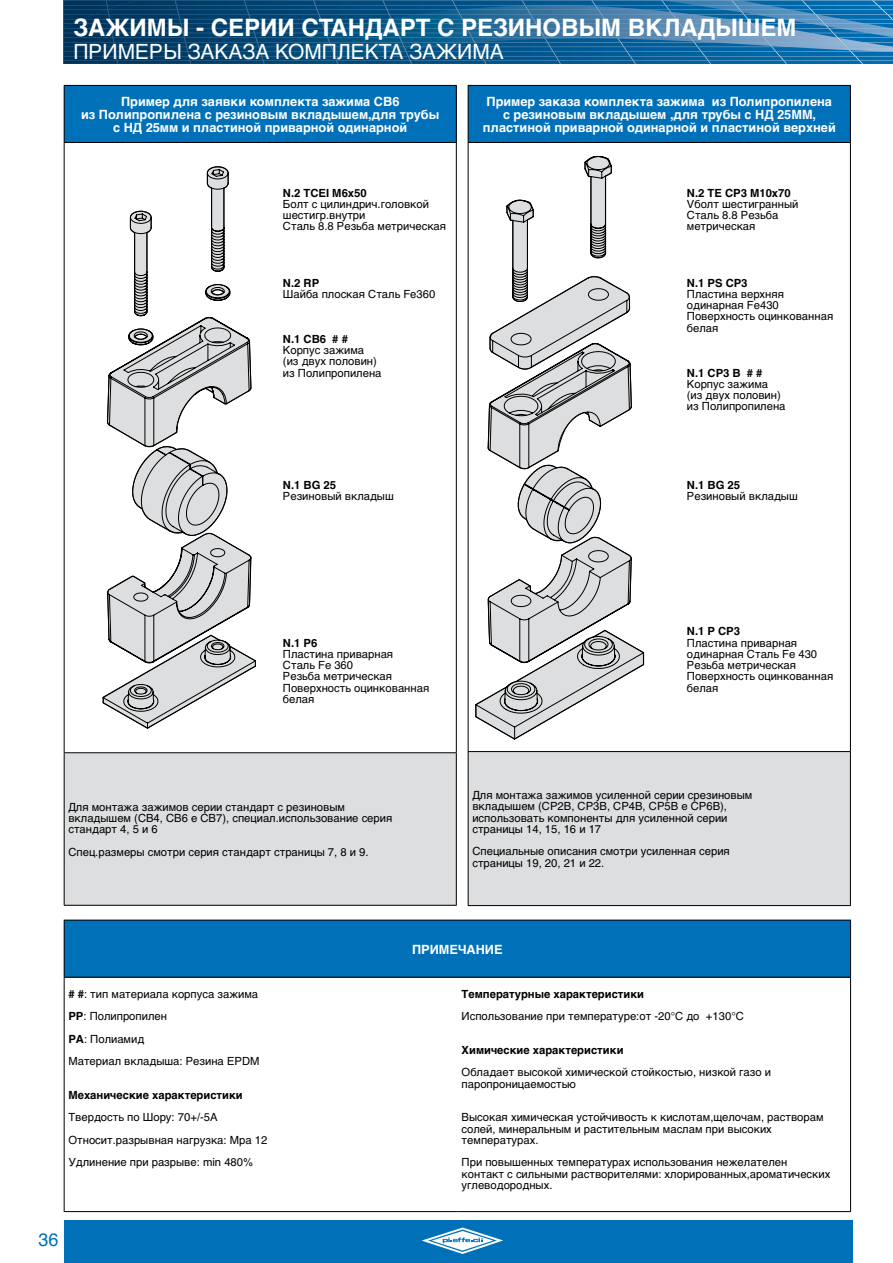
<style>
.page{position:relative;width:893px;height:1263px;background:#fff}
.page>*{position:absolute;margin:0;border:0;box-sizing:border-box;transform-origin:0 0}
.t1{font:700 24px "Helvetica Cyr";color:#fff}
.t2{font:21px "Helvetica Cyr Upright";color:#fff}
.t3{font:18px "Helvetica";color:#0071b9}
.t4{font:700 12.75px/12.8px "Helvetica Cyr";color:#fff;text-align:center}
.t5{font:11.25px/11.2px "Helvetica Cyr Upright";color:#000}
.t6{font:700 11.25px "Helvetica Cyr";color:#000}
.s1{font-family:"Helvetica Cyr";font-weight:700}
</style>
<div class="page">
<svg style="left:64px;top:1px;width:829px;height:63px;background:#024776"></svg>
<img style="left:64px;top:1px;width:74px;height:18px">
<img style="left:660px;top:1px;width:141px;height:4px">
<img style="left:64px;top:18px;width:21px;height:10px">
<img style="left:863px;top:18px;width:30px;height:19px">
<img style="left:268px;top:6px;width:533px;height:44px">
<img style="left:216px;top:48px;width:28px;height:16px">
<img style="left:863px;top:38px;width:30px;height:13px">
<img style="left:106px;top:1px;width:12px;height:63px">
<img style="left:175px;top:1px;width:16px;height:63px">
<img style="left:244px;top:1px;width:20px;height:63px">
<img style="left:313px;top:1px;width:25px;height:63px">
<img style="left:382px;top:1px;width:30px;height:63px">
<img style="left:452px;top:1px;width:34px;height:63px">
<img style="left:521px;top:1px;width:40px;height:63px">
<img style="left:591px;top:1px;width:45px;height:63px">
<img style="left:661px;top:1px;width:50px;height:63px">
<img style="left:731px;top:1px;width:56px;height:63px">
<img style="left:801px;top:1px;width:62px;height:63px">
<img style="left:872px;top:1px;width:21px;height:18px">
<img style="left:63px;top:0;width:830px;height:1px">
<img style="left:63px;top:5px;width:830px;height:1px">
<img style="left:63px;top:10px;width:830px;height:1px">
<img style="left:63px;top:14px;width:830px;height:1px">
<img style="left:63px;top:19px;width:830px;height:1px">
<img style="left:63px;top:24px;width:830px;height:1px">
<img style="left:63px;top:28px;width:830px;height:1px">
<img style="left:63px;top:33px;width:830px;height:1px">
<img style="left:63px;top:37px;width:830px;height:1px">
<img style="left:63px;top:42px;width:830px;height:1px">
<img style="left:63px;top:47px;width:830px;height:1px">
<img style="left:63px;top:51px;width:830px;height:1px">
<img style="left:63px;top:56px;width:830px;height:1px">
<img style="left:63px;top:61px;width:830px;height:1px">
<div style="left:64px;top:1220px;width:789px;height:43px;background:#0071b9"></div>
<svg style="left:422px;top:1227px;width:81px;height:27px"></svg>
<div style="left:64px;top:85px;width:392px;height:57px;background:#0071b9"></div>
<div style="left:64px;top:753px;width:392px;height:152px;background:#dddedf"></div>
<hr style="left:64px;top:85px;width:393px;height:1px;background:#000">
<hr style="left:64px;top:86px;width:1px;height:56px;background:#000">
<hr style="left:456px;top:86px;width:1px;height:56px;background:#000">
<hr style="left:64px;top:142px;width:393px;height:1px;background:#000">
<hr style="left:64px;top:143px;width:1px;height:609px;background:#000">
<hr style="left:456px;top:143px;width:1px;height:609px;background:#000">
<hr style="left:64px;top:752px;width:393px;height:1px;background:#000">
<hr style="left:64px;top:753px;width:1px;height:152px;background:#000">
<hr style="left:456px;top:753px;width:1px;height:152px;background:#000">
<hr style="left:64px;top:905px;width:393px;height:1px;background:#000">
<div style="left:64px;top:920px;width:787px;height:57px;background:#0071b9"></div>
<hr style="left:64px;top:920px;width:393px;height:1px;background:#000">
<hr style="left:64px;top:920px;width:1px;height:57px;background:#000">
<hr style="left:457px;top:920px;width:394px;height:1px;background:#000">
<hr style="left:850px;top:920px;width:1px;height:57px;background:#000">
<hr style="left:64px;top:977px;width:393px;height:1px;background:#000">
<hr style="left:64px;top:977px;width:1px;height:234px;background:#000">
<hr style="left:457px;top:977px;width:394px;height:1px;background:#000">
<hr style="left:850px;top:977px;width:1px;height:234px;background:#000">
<hr style="left:64px;top:1211px;width:393px;height:1px;background:#000">
<hr style="left:457px;top:1211px;width:394px;height:1px;background:#000">
<div style="left:468px;top:85px;width:382px;height:57px;background:#0071b9"></div>
<div style="left:468px;top:751px;width:382px;height:154px;background:#dddedf"></div>
<hr style="left:468px;top:85px;width:383px;height:1px;background:#000">
<hr style="left:468px;top:86px;width:1px;height:56px;background:#000">
<hr style="left:850px;top:86px;width:1px;height:56px;background:#000">
<hr style="left:468px;top:142px;width:383px;height:1px;background:#000">
<hr style="left:468px;top:143px;width:1px;height:608px;background:#000">
<hr style="left:850px;top:143px;width:1px;height:608px;background:#000">
<hr style="left:468px;top:751px;width:383px;height:1px;background:#000">
<hr style="left:468px;top:752px;width:1px;height:153px;background:#000">
<hr style="left:850px;top:752px;width:1px;height:153px;background:#000">
<hr style="left:468px;top:905px;width:383px;height:1px;background:#000">
<svg style="left:64px;top:166px;width:192px;height:563px"></svg>
<svg style="left:455px;top:156px;width:190px;height:584px"></svg>
<h1 class="t1" style="left:73px;top:14px;width:724px">ЗАЖИМЫ - СЕРИИ СТАНДАРТ С РЕЗИНОВЫМ ВКЛАДЫШЕМ</h1>
<h2 class="t2" style="left:73px;top:39px;width:432px">ПРИМЕРЫ ЗАКАЗА КОМПЛЕКТА ЗАЖИМА</h2>
<p class="t4" style="left:81px;top:95px;width:360px">Пример для заявки комплекта зажима CB6<br>из Полипропилена с резиновым вкладышем,для трубы с НД 25мм и пластиной приварной одинарной</p>
<p class="t4" style="left:483px;top:95px;width:355px">Пример заказа комплекта зажима из Полипропилена с резиновым вкладышем ,для трубы с НД 25ММ, пластиной приварной одинарной и пластиной верхней</p>
<p class="t6" style="left:283px;top:186px;width:85px">N.2 TCEI M6x50</p>
<p class="t5" style="left:283px;top:198px;width:165px">Болт с цилиндрич.головкой шестигр.внутри<br>Сталь 8.8 Резьба метрическая</p>
<p class="t6" style="left:283px;top:276px;width:38px">N.2 RP</p>
<p class="t5" style="left:283px;top:288px;width:154px">Шайба плоская Сталь Fe360</p>
<p class="t6" style="left:283px;top:332px;width:67px">N.1 CB6 # #</p>
<p class="t5" style="left:283px;top:345px;width:100px">Корпус зажима (из двух половин) из Полипропилена</p>
<p class="t6" style="left:283px;top:479px;width:55px">N.1 BG 25</p>
<p class="t5" style="left:283px;top:491px;width:112px">Резиновый вкладыш</p>
<p class="t6" style="left:687px;top:186px;width:105px">N.2 TE CP3 M10x70</p>
<p class="t5" style="left:687px;top:198px;width:113px">Vболт шестигранный<br>Сталь 8.8 Резьба метрическая</p>
<p class="t6" style="left:687px;top:276px;width:62px">N.1 PS CP3</p>
<p class="t5" style="left:687px;top:288px;width:148px">Пластина верхняя одинарная Fe430<br>Поверхность оцинкованная белая</p>
<p class="t6" style="left:687px;top:366px;width:77px">N.1 CP3 B # #</p>
<p class="t5" style="left:687px;top:378px;width:100px">Корпус зажима (из двух половин) из Полипропилена</p>
<p class="t6" style="left:687px;top:479px;width:55px">N.1 BG 25</p>
<p class="t5" style="left:687px;top:491px;width:112px">Резиновый вкладыш</p>
<p class="t6" style="left:283px;top:636px;width:36px">N.1 P6</p>
<p class="t5" style="left:283px;top:648px;width:148px">Пластина приварная<br>Сталь Fe 360<br>Резьба метрическая<br>Поверхность оцинкованная белая</p>
<p class="t6" style="left:687px;top:625px;width:55px">N.1 P CP3</p>
<p class="t5" style="left:687px;top:637px;width:148px">Пластина приварная одинарная Сталь Fe 430<br>Резьба метрическая<br>Поверхность оцинкованная белая</p>
<p class="t5" style="left:68px;top:801px;width:325px">Для монтажа зажимов серии стандарт с резиновым вкладышем (CB4, CB6 e CB7), специал.использование серия стандарт 4, 5 и 6</p>
<p class="t5" style="left:68px;top:846px;width:302px">Спец.размеры смотри серия стандарт страницы 7, 8 и 9.</p>
<p class="t5" style="left:472px;top:790px;width:281px">Для монтажа зажимов усиленной серии срезиновым вкладышем (CP2B, CP3B, CP4B, CP5B e CP6B), использовать компоненты для усиленной серии страницы 14, 15, 16 и 17</p>
<p class="t5" style="left:472px;top:846px;width:259px">Специальные описания смотри усиленная серия страницы 19, 20, 21 и 22.</p>
<p class="t5" style="left:68px;top:982px;width:193px;line-height:22.5px"><span class="s1"># #</span>: тип материала корпуса зажима<br><span class="s1">PP</span>: Полипропилен<br><span class="s1">PA</span>: Полиамид<br>Материал вкладыша: Резина EPDM</p>
<p class="t6" style="left:68px;top:1088px;width:176px">Механические характеристики</p>
<p class="t5" style="left:68px;top:1106px;width:200px;line-height:22.5px">Твердость по Шору: 70+/-5A<br>Относит.разрывная нагрузка: Mpa 12<br>Удлинение при разрыве: min 480%</p>
<h3 class="t3" style="left:38px;top:1226px;width:22px">36</h3>
<p class="t4" style="left:412px;top:943px;width:91px">ПРИМЕЧАНИЕ</p>
<p class="t6" style="left:462px;top:987px;width:184px">Температурные характеристики</p>
<p class="t5" style="left:462px;top:1010px;width:284px">Использование при температуре:от -20°C до +130°C</p>
<p class="t6" style="left:462px;top:1043px;width:163px">Химические характеристики</p>
<p class="t5" style="left:462px;top:1067px;width:311px">Обладает высокой химической стойкостью, низкой газо и паропроницаемостью</p>
<p class="t5" style="left:462px;top:1112px;width:363px">Высокая химическая устойчивость к кислотам,щелочам, растворам солей, минеральным и растительным маслам при высоких температурах.</p>
<p class="t5" style="left:462px;top:1157px;width:370px">При повышенных температурах использования нежелателен контакт с сильными растворителями: хлорированных,ароматических углеводородных.</p>
</div>
